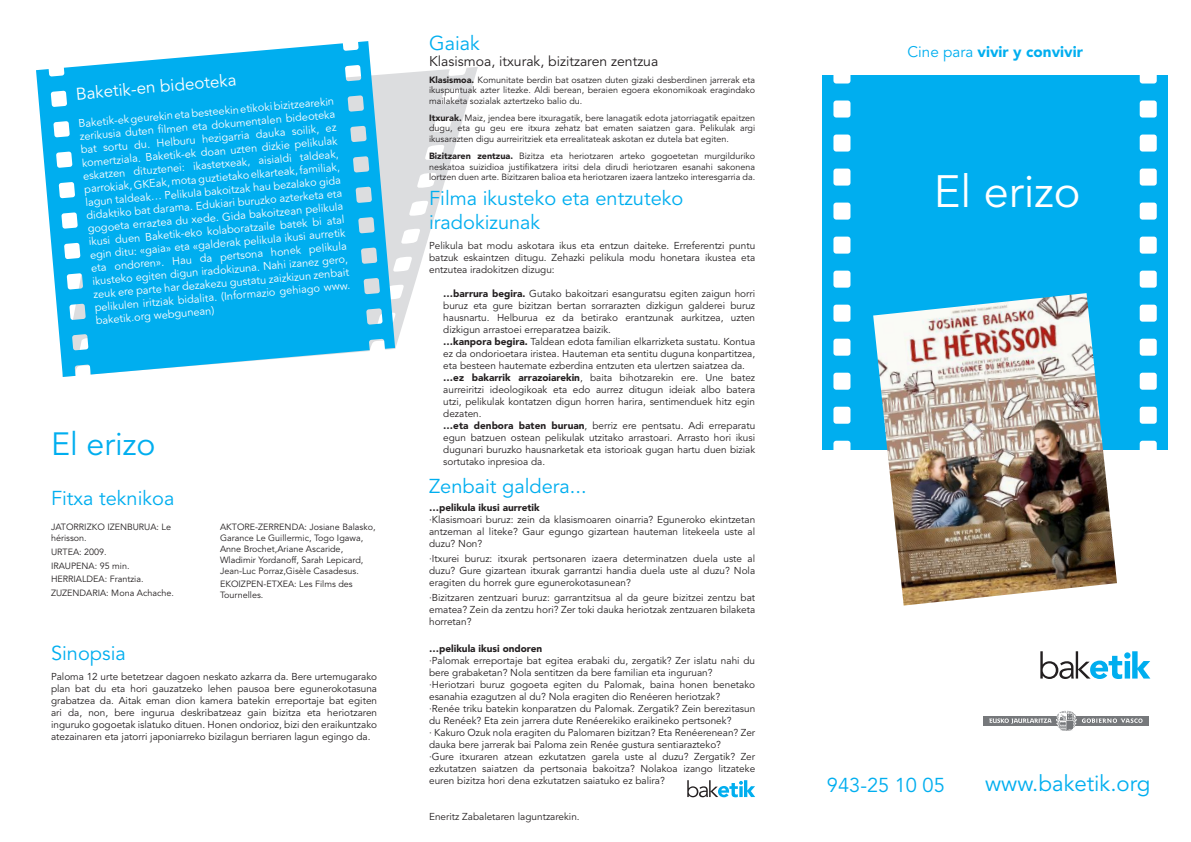
<style>
.page{position:relative;width:1191px;height:842px;background:#fff}
.page>*{position:absolute;margin:0;border:0;box-sizing:border-box;transform-origin:0 0}
.t1{font:45px "Avenir LT Std";color:#fff}
.t2{font:32px "Avenir LT Std";color:#00aeef}
.t3{font:22.3px "Avenir LT Std";color:#00aeef}
.t4{font:20px/24px "Avenir LT Std";color:#00aeef}
.t5{font:17px "Avenir LT Std";color:#fff}
.t6{font:900 15.3px "Avenir LT Std";color:#00aeef}
.t7{font:14px "Avenir LT Std";color:#231f20}
.t8{font:11px/13.2px "Avenir LT Std";color:#fff;text-align:justify}
.t9{font:10px/12px "Avenir LT Std";color:#231f20;text-align:justify}
.t10{font:900 10px "Avenir LT Std";color:#231f20}
.t11{font:9px/10.8px "Avenir LT Std";color:#231f20}
.s1{font-weight:900}
.s2{font-weight:400}
</style>
<div class="page">
<svg style="left:395px;top:67px;width:83px;height:282px"></svg>
<svg style="left:36px;top:41px;width:359px;height:336px;background:#2ebbf0"></svg>
<div style="left:822px;top:75px;width:346px;height:374px;background:#00aeef"></div>
<svg style="left:1139px;top:75px;width:17px;height:9px"></svg>
<div style="left:1139px;top:101px;width:17px;height:17px;background:#fff;border-radius:3px"></div>
<div style="left:1139px;top:135px;width:17px;height:17px;background:#fff;border-radius:3px"></div>
<div style="left:1139px;top:169px;width:17px;height:17px;background:#fff;border-radius:3px"></div>
<div style="left:1139px;top:203px;width:17px;height:17px;background:#fff;border-radius:3px"></div>
<div style="left:1139px;top:237px;width:17px;height:17px;background:#fff;border-radius:3px"></div>
<div style="left:1139px;top:271px;width:17px;height:17px;background:#fff;border-radius:3px"></div>
<div style="left:1139px;top:305px;width:17px;height:17px;background:#fff;border-radius:3px"></div>
<div style="left:1139px;top:339px;width:17px;height:17px;background:#fff;border-radius:3px"></div>
<div style="left:1139px;top:373px;width:17px;height:17px;background:#fff;border-radius:3px"></div>
<div style="left:1139px;top:407px;width:17px;height:17px;background:#fff;border-radius:3px"></div>
<svg style="left:1139px;top:441px;width:17px;height:8px"></svg>
<svg style="left:833px;top:75px;width:17px;height:9px"></svg>
<div style="left:833px;top:101px;width:17px;height:17px;background:#fff;border-radius:3px"></div>
<div style="left:833px;top:135px;width:17px;height:17px;background:#fff;border-radius:3px"></div>
<div style="left:833px;top:169px;width:17px;height:17px;background:#fff;border-radius:3px"></div>
<div style="left:833px;top:203px;width:17px;height:17px;background:#fff;border-radius:3px"></div>
<div style="left:833px;top:237px;width:17px;height:17px;background:#fff;border-radius:3px"></div>
<div style="left:833px;top:271px;width:17px;height:17px;background:#fff;border-radius:3px"></div>
<div style="left:833px;top:305px;width:17px;height:17px;background:#fff;border-radius:3px"></div>
<div style="left:833px;top:339px;width:17px;height:17px;background:#fff;border-radius:3px"></div>
<div style="left:833px;top:373px;width:17px;height:17px;background:#fff;border-radius:3px"></div>
<div style="left:833px;top:407px;width:17px;height:17px;background:#fff;border-radius:3px"></div>
<svg style="left:833px;top:441px;width:17px;height:8px"></svg>
<svg style="left:687px;top:780px;width:68px;height:17px"></svg>
<svg style="left:1040px;top:651px;width:110px;height:28px"></svg>
<svg style="left:983px;top:725px;width:166px;height:1px"></svg>
<div style="left:983px;top:716px;width:166px;height:9px;background:#76787b"></div>
<svg style="left:989px;top:711px;width:154px;height:20px"></svg>
<img style="left:873px;top:293px;width:244px;height:312px">
<p class="t5" style="left:75px;top:84px;width:162px;rotate:-5deg">Baketik-en bideoteka</p>
<p class="t8" style="left:78px;top:117px;width:258px;rotate:-5deg">Baketik-ek geurekin eta besteekin etikoki bizitzearekin zerikusia duten fi lmen eta dokumentalen bideoteka bat sortu du. Helburu hezigarria dauka soilik, ez komertziala. Baketik-ek doan uzten dizkie pelikulak eskatzen dituztenei: ikastetxeak, aisialdi taldeak, parrokiak, GKEak, mota guztietako elkarteak, familiak, lagun taldeak… Pelikula bakoitzak hau bezalako gida didaktiko bat darama. Edukiari buruzko azterketa eta gogoeta erraztea du xede. Gida bakoitzean pelikula ikusi duen Baketik-eko kolaboratzaile batek bi atal egin ditu: «gaia» eta «galderak pelikula ikusi aurretik eta ondoren». Hau da pertsona honek pelikula ikusteko egiten digun iradokizuna. Nahi izanez gero, zeuk ere parte har dezakezu gustatu zaizkizun zenbait pelikulen iritziak bidalita. (Informazio gehiago www. baketik.org webgunean)</p>
<p class="t2" style="left:51px;top:425px;width:106px">El erizo</p>
<p class="t4" style="left:51px;top:487px;width:125px">Fitxa teknikoa</p>
<p class="t11" style="left:51px;top:522px;width:122px">JATORRIZKO IZENBURUA: Le hérisson.</p>
<p class="t11" style="left:51px;top:547px;width:57px">URTEA: 2009.</p>
<p class="t11" style="left:51px;top:560px;width:80px">IRAUPENA: 95 min.</p>
<p class="t11" style="left:51px;top:574px;width:94px">HERRIALDEA: Frantzia.</p>
<p class="t11" style="left:51px;top:588px;width:124px">ZUZENDARIA: Mona Achache.</p>
<p class="t4" style="left:51px;top:642px;width:76px">Sinopsia</p>
<p class="t11" style="left:220px;top:522px;width:157px">AKTORE-ZERRENDA: Josiane Balasko, Garance Le Guillermic, Togo Igawa, Anne Brochet,Ariane Ascaride, Wladimir Yordanoff, Sarah Lepicard, Jean-Luc Porraz,Gisèle Casadesus.</p>
<p class="t11" style="left:220px;top:579px;width:134px">EKOIZPEN-ETXEA: Les Films des<br>Tournelles.</p>
<p class="t9" style="left:51px;top:671px;width:328px">Paloma 12 urte betetzear dagoen neskato azkarra da. Bere urtemugarako plan bat du eta hori gauzatzeko lehen pausoa bere egunerokotasuna grabatzea da. Aitak eman dion kamera batekin erreportaje bat egiten ari da, non, bere ingurua deskribatzeaz gain bizitza eta heriotzaren inguruko gogoetak islatuko dituen. Honen ondorioz, bizi den eraikuntzako atezainaren eta jatorri japoniarreko bizilagun berriaren lagun egingo da.</p>
<p class="t4" style="left:429px;top:31px;width:52px">Gaiak</p>
<p class="t7" style="left:429px;top:53px;width:231px">Klasismoa, itxurak, bizitzaren zentzua</p>
<p class="t11" style="left:429px;top:74px;width:327px;text-align:justify"><span class="s1">Klasismoa.</span> Komunitate berdin bat osatzen duten gizaki desberdinen jarrerak eta ikuspuntuak azter litezke. Aldi berean, beraien egoera ekonomikoak eragindako mailaketa sozialak aztertzeko balio du.</p>
<p class="t11" style="left:429px;top:112px;width:327px;text-align:justify"><span class="s1">Itxurak.</span> Maiz, jendea bere itxuragatik, bere lanagatik edota jatorriagatik epaitzen dugu, eta gu geu ere itxura zehatz bat ematen saiatzen gara. Pelikulak argi ikusarazten digu aurreiritziek eta errealitateak askotan ez dutela bat egiten.</p>
<p class="t11" style="left:429px;top:150px;width:328px;text-align:justify"><span class="s1">Bizitzaren zentzua.</span> Bizitza eta heriotzaren arteko gogoetetan murgilduriko neskatoa suizidioa justifikatzera iritsi dela dirudi heriotzaren esanahi sakonena lortzen duen arte. Bizitzaren balioa eta heriotzaren izaera lantzeko interesgarria da.</p>
<p class="t4" style="left:429px;top:186px;width:256px">Filma ikusteko eta entzuteko iradokizunak</p>
<p class="t9" style="left:429px;top:240px;width:328px">Pelikula bat modu askotara ikus eta entzun daiteke. Erreferentzi puntu batzuk eskaintzen ditugu. Zehazki pelikula modu honetara ikustea eta entzutea iradokitzen dizugu:</p>
<p class="t9" style="left:443px;top:288px;width:313px"><span class="s1">…barrura begira.</span> Gutako bakoitzari esanguratsu egiten zaigun horri buruz eta gure bizitzan bertan sorrarazten dizkigun galderei buruz hausnartu. Helburua ez da betirako erantzunak aurkitzea, uzten dizkigun arrastoei erreparatzea baizik.</p>
<p class="t9" style="left:443px;top:336px;width:313px"><span class="s1">…kanpora begira.</span> Taldean edota familian elkarrizketa sustatu. Kontua ez da ondorioetara iristea. Hauteman eta sentitu duguna konpartitzea, eta besteen hautemate ezberdina entzuten eta ulertzen saiatzea da.</p>
<p class="t9" style="left:443px;top:372px;width:313px"><span class="s1">…ez bakarrik arrazoiarekin</span>, baita bihotzarekin ere. Une batez aurreiritzi ideologikoak eta edo aurrez ditugun ideiak albo batera utzi, pelikulak kontatzen digun horren harira, sentimenduek hitz egin dezaten.</p>
<p class="t9" style="left:443px;top:420px;width:313px"><span class="s1">…eta denbora baten buruan</span>, berriz ere pentsatu. Adi erreparatu egun batzuen ostean pelikulak utzitako arrastoari. Arrasto hori ikusi dugunari buruzko hausnarketak eta istorioak gugan hartu duen biziak sortutako inpresioa da.</p>
<p class="t4" style="left:429px;top:475px;width:159px">Zenbait galdera...</p>
<p class="t10" style="left:429px;top:502px;width:112px">…pelikula ikusi aurretik</p>
<p class="t9" style="left:429px;top:514px;width:327px">·Klasismoari buruz: zein da klasismoaren oinarria? Eguneroko ekintzetan antzeman al liteke? Gaur egungo gizartean hauteman litekeela uste al duzu? Non?</p>
<p class="t9" style="left:429px;top:553px;width:327px">·Itxurei buruz: itxurak pertsonaren izaera determinatzen duela uste al duzu? Gure gizartean itxurak garrantzi handia duela uste al duzu? Nola eragiten du horrek gure egunerokotasunean?</p>
<p class="t9" style="left:429px;top:592px;width:328px">·Bizitzaren zentzuari buruz: garrantzitsua al da geure bizitzei zentzu bat ematea? Zein da zentzu hori? Zer toki dauka heriotzak zentzuaren bilaketa horretan?</p>
<p class="t10" style="left:429px;top:642px;width:115px">…pelikula ikusi ondoren</p>
<p class="t9" style="left:429px;top:654px;width:327px">·Palomak erreportaje bat egitea erabaki du, zergatik? Zer islatu nahi du bere grabaketan? Nola sentitzen da bere familian eta inguruan?</p>
<p class="t9" style="left:429px;top:678px;width:327px">·Heriotzari buruz gogoeta egiten du Palomak, baina honen benetako esanahia ezagutzen al du? Nola eragiten dio Renéeren heriotzak?</p>
<p class="t9" style="left:429px;top:702px;width:327px">·Renée triku batekin konparatzen du Palomak. Zergatik? Zein berezitasun du Renéek? Eta zein jarrera dute Renéerekiko eraikineko pertsonek?</p>
<p class="t9" style="left:429px;top:726px;width:327px">· Kakuro Ozuk nola eragiten du Palomaren bizitzan? Eta Renéerenean? Zer dauka bere jarrerak bai Paloma zein Renée gustura sentiarazteko?</p>
<p class="t9" style="left:429px;top:750px;width:327px">·Gure itxuraren atzean ezkutatzen garela uste al duzu? Zergatik? Zer ezkutatzen saiatzen da pertsonaia bakoitza? Nolakoa izango litzateke euren bizitza hori dena ezkutatzen saiatuko ez balira?</p>
<p class="t9" style="left:429px;top:810px;width:152px">Eneritz Zabaletaren laguntzarekin.</p>
<p class="t6" style="left:907px;top:42px;width:177px"><span class="s2">Cine para</span> vivir y convivir</p>
<p class="t1" style="left:934px;top:166px;width:148px">El erizo</p>
<p class="t4" style="left:827px;top:774px;width:119px">943-25 10 05</p>
<p class="t3" style="left:985px;top:770px;width:167px">www.baketik.org</p>
</div>
